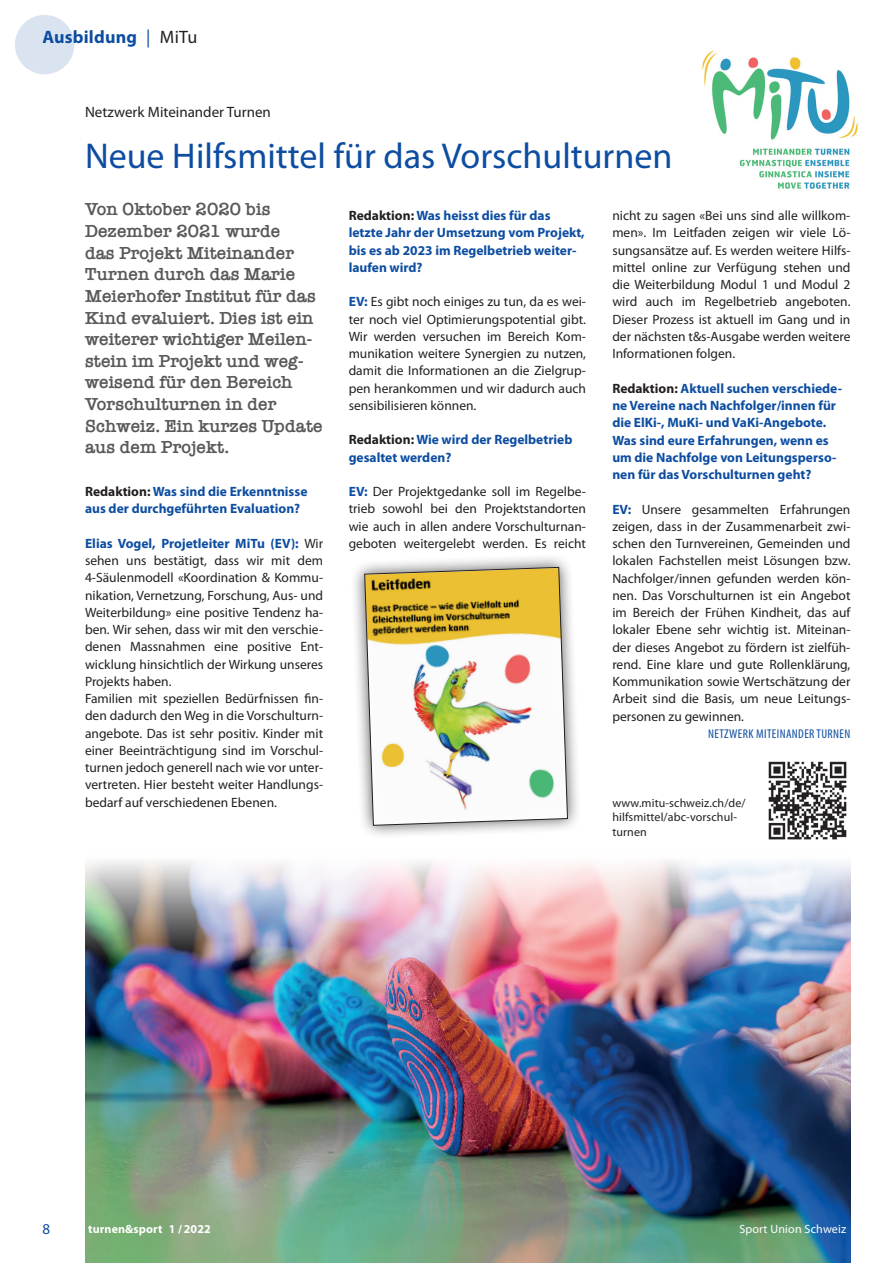
<style>
.page{position:relative;width:893px;height:1263px;background:#fff}
.page>*{position:absolute;margin:0;border:0;box-sizing:border-box;transform-origin:0 0}
.t1{font:36px "Myriad Pro";color:#0d4da1}
.t2{font:600 18px/21.6px "American Typewriter";color:#57585a}
.t3{font:700 18px "Myriad Pro";letter-spacing:.01em;color:#0d4da1}
.t4{font:15px "Myriad Pro";color:#231f20}
.t5{font:15px "Myriad Pro";color:#0d4da1}
.t6{font:13.5px/17.2px "Myriad Pro";color:#231f20;text-align:justify}
.t7{font:700 13.5px/17.2px "Myriad Pro";color:#0d4da1}
.t8{font:condensed 12.75px "Myriad Pro";letter-spacing:.03em;color:#0d4da1}
.t9{font:12px/14.4px "Myriad Pro";letter-spacing:.01em;color:#231f20}
.t10{font:700 12px "Myriad Pro";letter-spacing:.01em;color:#fff}
.t11{font:12px "Myriad Pro";letter-spacing:.015em;color:#fff}
.s1{font-weight:400}
.s2{font-weight:400;color:#231f20}
.s3{color:#231f20}
.s4{font-weight:700;color:#0d4da1}
</style>
<div class="page">
<div style="left:15px;top:15px;width:59px;height:59px;background:#dae4f0;border-radius:50%"></div>
<img style="left:85px;top:861px;width:765px;height:402px">
<img style="left:702px;top:50px;width:156px;height:139px">
<img style="left:768px;top:761px;width:79px;height:79px">
<div style="left:350px;top:553px;width:232px;height:286px;background:#231f20;opacity:.75"></div>
<img style="left:364px;top:567px;width:204px;height:259px">
<h2 class="t3" style="left:43px;top:27px;width:156px">Ausbildung <span class="s1">|</span> <span class="s2">MiTu</span></h2>
<p class="t4" style="left:85px;top:103px;width:187px">Netzwerk Miteinander Turnen</p>
<h1 class="t1" style="left:85px;top:137px;width:589px">Neue Hilfsmittel für das Vorschulturnen</h1>
<p class="t2" style="left:85px;top:198px;width:239px">Von Oktober 2020 bis<br>Dezember 2021 wurde<br>das Projekt Miteinander<br>Turnen durch das Marie<br>Meierhofer Institut für das<br>Kind evaluiert. Dies ist ein weiterer wichtiger Meilen&shy;stein im Projekt und weg&shy;weisend für den Bereich<br>Vorschulturnen in der<br>Schweiz. Ein kurzes Update aus dem Projekt.</p>
<p class="t7" style="left:85px;top:483px;width:224px"><span class="s3">Redaktion:</span> Was sind die Erkenntnisse aus der durchgeführten Evaluation?</p>
<p class="t6" style="left:85px;top:535px;width:240px;text-align:left"><span class="s4">Elias Vogel, Projetleiter MiTu (EV):</span> Wir sehen uns bestätigt, dass wir mit dem 4-Säulenmodell «Koordination &amp; Kommu&shy;nikation, Vernetzung, Forschung, Aus- und Weiterbildung» eine positive Tendenz ha&shy;ben. Wir sehen, dass wir mit den verschie&shy;denen Massnahmen eine positive Ent&shy;wicklung hinsichtlich der Wirkung unseres Projekts haben.<br>Familien mit speziellen Bedürfnissen fin&shy;den dadurch den Weg in die Vorschulturn&shy;angebote. Das ist sehr positiv. Kinder mit einer Beeinträchtigung sind im Vorschul&shy;turnen jedoch generell nach wie vor unter&shy;vertreten. Hier besteht weiter Handlungs&shy;bedarf auf verschiedenen Ebenen.</p>
<p class="t7" style="left:349px;top:207px;width:238px"><span class="s3">Redaktion:</span> Was heisst dies für das letzte Jahr der Umsetzung vom Projekt, bis es ab 2023 im Regelbetrieb weiter&shy;laufen wird?</p>
<p class="t6" style="left:349px;top:294px;width:239px"><span class="s4">EV:</span> Es gibt noch einiges zu tun, da es wei&shy;ter noch viel Optimierungspotential gibt.<br>Wir werden versuchen im Bereich Kom&shy;munikation weitere Synergien zu nutzen, damit die Informationen an die Zielgrup&shy;pen herankommen und wir dadurch auch sensibilisieren können.</p>
<p class="t7" style="left:349px;top:431px;width:225px"><span class="s3">Redaktion:</span> Wie wird der Regelbetrieb gesaltet werden?</p>
<p class="t6" style="left:349px;top:483px;width:239px"><span class="s4">EV:</span> Der Projektgedanke soll im Regelbe&shy;trieb sowohl bei den Projektstandorten wie auch in allen andere Vorschulturnan&shy;geboten weitergelebt werden. Es reicht</p>
<p class="t6" style="left:612px;top:207px;width:240px">nicht zu sagen «Bei uns sind alle willkom&shy;men». Im Leitfaden zeigen wir viele Lö&shy;sungsansätze auf. Es werden weitere Hilfs&shy;mittel online zur Verfügung stehen und die Weiterbildung Modul 1 und Modul 2 wird auch im Regelbetrieb angeboten.<br>Dieser Prozess ist aktuell im Gang und in der nächsten t&amp;s-Ausgabe werden weitere Informationen folgen.</p>
<p class="t7" style="left:612px;top:380px;width:231px"><span class="s3">Redaktion:</span> Aktuell suchen verschiede&shy;ne Vereine nach Nachfolger/innen für die ElKi-, MuKi- und VaKi-Angebote.<br>Was sind eure Erfahrungen, wenn es um die Nachfolge von Leitungsperso&shy;nen für das Vorschulturnen geht?</p>
<p class="t6" style="left:612px;top:501px;width:240px"><span class="s4">EV:</span> Unsere gesammelten Erfahrungen zeigen, dass in der Zusammenarbeit zwi&shy;schen den Turnvereinen, Gemeinden und lokalen Fachstellen meist Lösungen bzw.<br>Nachfolger/innen gefunden werden kön&shy;nen. Das Vorschulturnen ist ein Angebot im Bereich der Frühen Kindheit, das auf lokaler Ebene sehr wichtig ist. Miteinan&shy;der dieses Angebot zu fördern ist zielfüh&shy;rend. Eine klare und gute Rollenklärung, Kommunikation sowie Wertschätzung der Arbeit sind die Basis, um neue Leitungs&shy;personen zu gewinnen.</p>
<p class="t8" style="left:708px;top:726px;width:144px">NETZWERK MITEINANDER TURNEN</p>
<p class="t9" style="left:612px;top:796px;width:135px">www.mitu-schweiz.ch/de/ hilfsmittel/abc-vorschul&shy;turnen</p>
<p class="t5" style="left:43px;top:1220px;width:9px">8</p>
<p class="t10" style="left:88px;top:1222px;width:124px">turnen&amp;sport 1 / 2022</p>
<p class="t11" style="left:739px;top:1222px;width:108px">Sport Union Schweiz</p>
</div>
